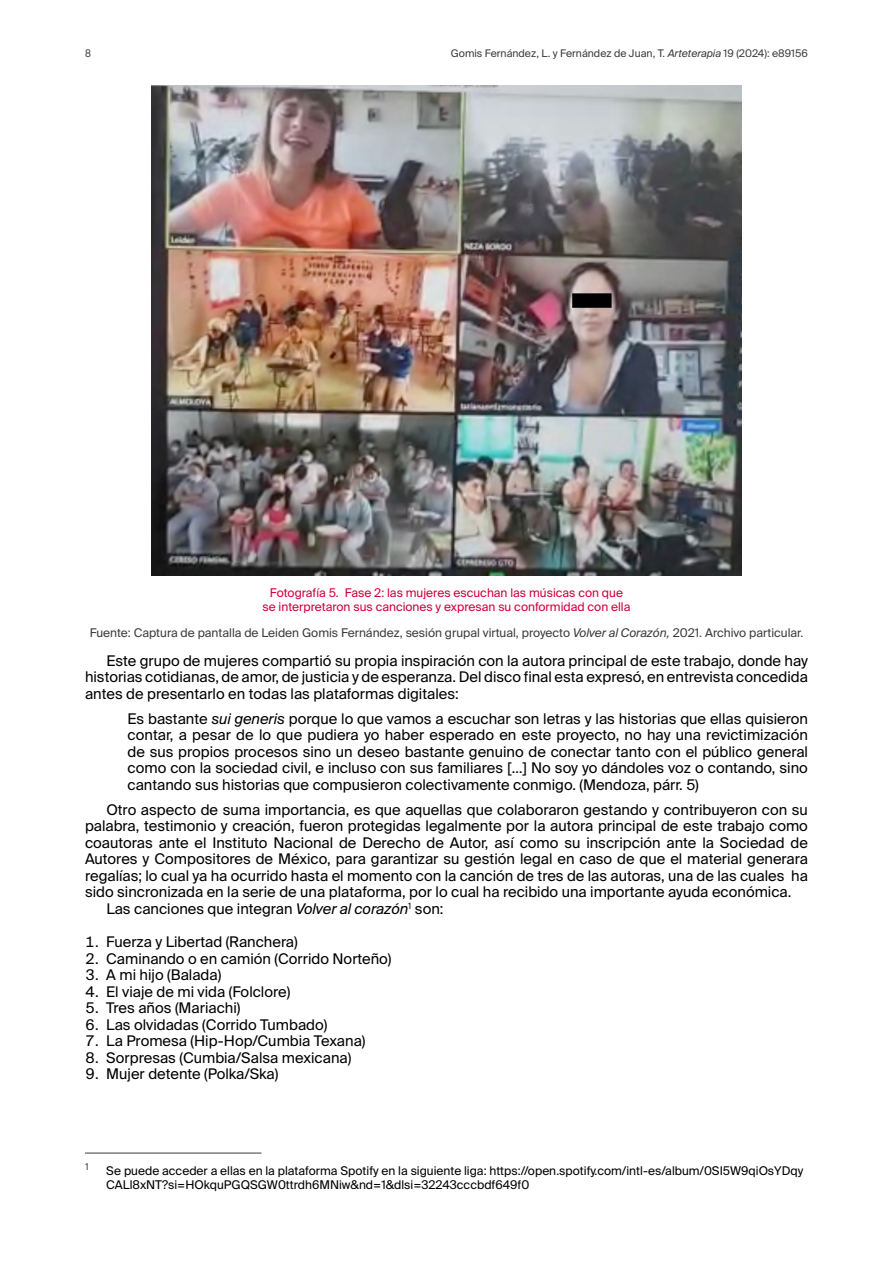
<style>
.page{position:relative;width:893px;height:1263px;background:#fff}
.page>*{position:absolute;margin:0;border:0;box-sizing:border-box;transform-origin:0 0}
.Citas{font:14.7px/16.5px "Suisse Intl";color:#000;text-align:justify}
.Notas_al_pie{font:12px/13.5px "Suisse Intl";color:#000}
.Pie_elemento{font:12px "Suisse Intl";color:#3c3c3b}
.Título_elemento{font:12px/13.5px "Suisse Intl";color:#cf003d;text-align:center}
.t1{font:10.5px "Suisse Intl";color:#3c3c3b}
.t2{font:10.5px "Suisse Intl";color:#3c3c3b;scale:.9 1}
.Notas_al_pie-2{font:9.6px "Suisse Intl";color:#3c3c3b}
.s1{font-style:italic}
</style>
<div class="page">
<img style="left:152px;top:85px;width:589px;height:490px">
<hr style="left:85px;top:1153px;width:176px;height:1px;background:#3c3c3b">
<p class="t2" style="left:85px;top:47px;width:8px">8</p>
<p class="t1" style="left:451px;top:47px;width:359px">Gomis Fernández, L. y Fernández de Juan, T. <span class="s1">Arteterapia</span> 19 (2024): e89156</p>
<p class="Título_elemento" style="left:262px;top:586px;width:369px">Fotografía 5. Fase 2: las mujeres escuchan las músicas con que se interpretaron sus canciones y expresan su conformidad con ella</p>
<p class="Pie_elemento" style="left:90px;top:625px;width:715px">Fuente: Captura de pantalla de Leiden Gomis Fernández, sesión grupal virtual, proyecto <span class="s1">Volver al Corazón,</span> 2021. Archivo particular.</p>
<p class="Citas" style="left:85px;top:653px;width:724px;text-indent:21px">Este grupo de mujeres compartió su propia inspiración con la autora principal de este trabajo, donde hay historias cotidianas, de amor, de justicia y de esperanza. Del disco final esta expresó, en entrevista concedida antes de presentarlo en todas las plataformas digitales:</p>
<p class="Citas" style="left:128px;top:711px;width:682px">Es bastante <span class="s1">sui generis</span> porque lo que vamos a escuchar son letras y las historias que ellas quisieron contar, a pesar de lo que pudiera yo haber esperado en este proyecto, no hay una revictimización de sus propios procesos sino un deseo bastante genuino de conectar tanto con el público general como con la sociedad civil, e incluso con sus familiares […] No soy yo dándoles voz o contando, sino cantando sus historias que compusieron colectivamente conmigo. (Mendoza, párr. 5)</p>
<p class="Citas" style="left:85px;top:802px;width:724px;text-indent:21px">Otro aspecto de suma importancia, es que aquellas que colaboraron gestando y contribuyeron con su palabra, testimonio y creación, fueron protegidas legalmente por la autora principal de este trabajo como coautoras ante el Instituto Nacional de Derecho de Autor, así como su inscripción ante la Sociedad de Autores y Compositores de México, para garantizar su gestión legal en caso de que el material generara regalías; lo cual ya ha ocurrido hasta el momento con la canción de tres de las autoras, una de las cuales ha sido sincronizada en la serie de una plataforma, por lo cual ha recibido una importante ayuda económica.</p>
<p class="Citas" style="left:106px;top:901px;width:339px">Las canciones que integran <span class="s1">Volver al corazón</span><sup>1</sup> son:</p>
<p class="Citas" style="left:85px;top:934px;width:214px">1. Fuerza y Libertad (Ranchera)</p>
<p class="Citas" style="left:85px;top:950px;width:308px">2. Caminando o en camión (Corrido Norteño)</p>
<p class="Citas" style="left:85px;top:967px;width:138px">3. A mi hijo (Balada)</p>
<p class="Citas" style="left:85px;top:983px;width:207px">4. El viaje de mi vida (Folclore)</p>
<p class="Citas" style="left:85px;top:1000px;width:157px">5. Tres años (Mariachi)</p>
<p class="Citas" style="left:85px;top:1016px;width:244px">6. Las olvidadas (Corrido Tumbado)</p>
<p class="Citas" style="left:85px;top:1033px;width:282px">7. La Promesa (Hip-Hop/Cumbia Texana)</p>
<p class="Citas" style="left:85px;top:1049px;width:268px">8. Sorpresas (Cumbia/Salsa mexicana)</p>
<p class="Citas" style="left:85px;top:1066px;width:195px">9. Mujer detente (Polka/Ska)</p>
<p class="Notas_al_pie-2" style="left:85px;top:1161px;width:5px">1</p>
<p class="Notas_al_pie" style="left:106px;top:1164px;width:699px">Se puede acceder a ellas en la plataforma Spotify en la siguiente liga: https://open.spotify.com/intl-es/album/0SI5W9qiOsYDqy<br>CALl8xNT?si=HOkquPGQSGW0ttrdh6MNiw&amp;nd=1&amp;dlsi=32243cccbdf649f0</p>
</div>
